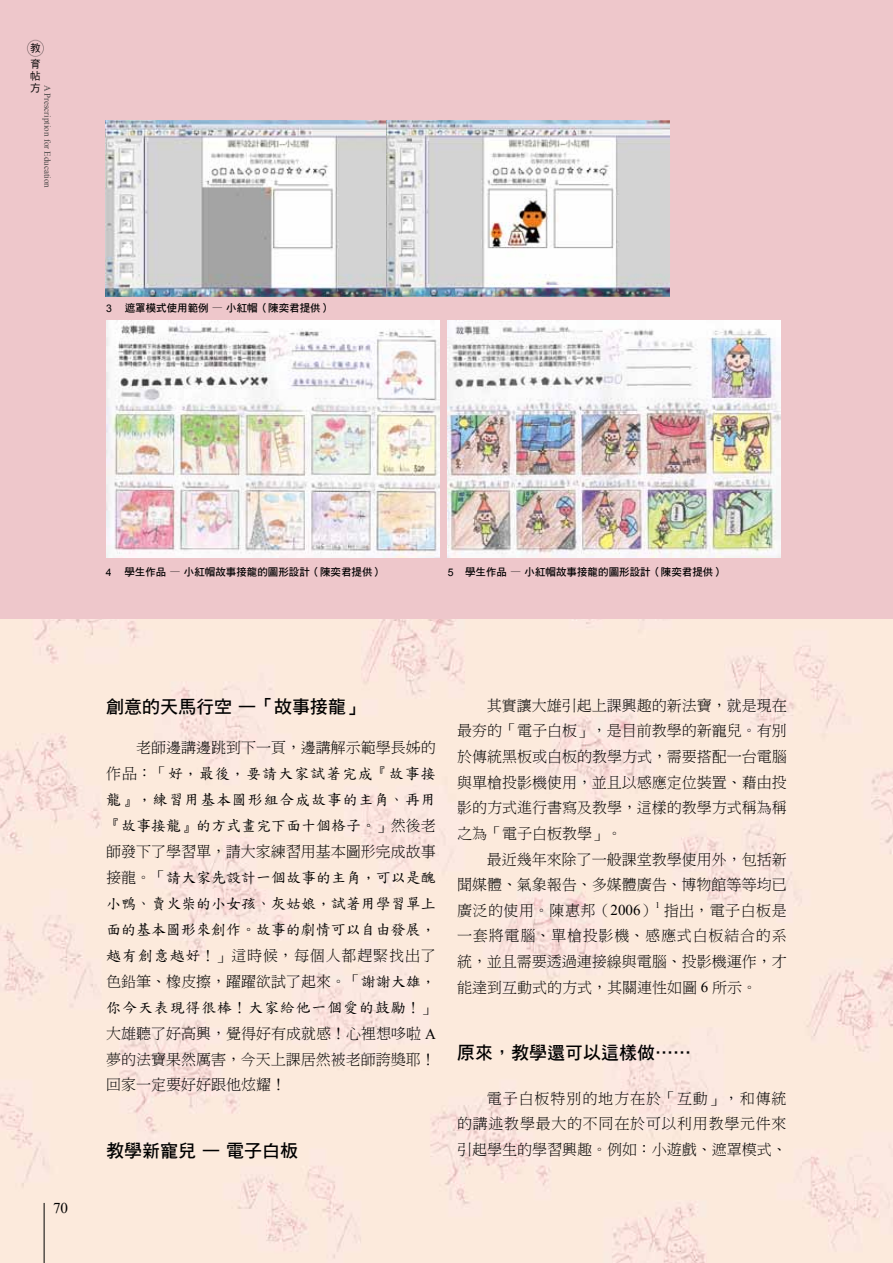
<style>
.page{position:relative;width:893px;height:1263px;background:#fff}
.page>*{position:absolute;margin:0;border:0;box-sizing:border-box;transform-origin:0 0}
.t1{font:18px "DF Hei Std W7";color:#000}
.t2{font:15px/25.7px "DF Ming Lt HK BF";color:#000;text-align:justify}
.t3{font:15px/26.1px "DF Biao Kai Shu SB HKSCSP U";color:#000;text-align:justify}
.t4{font:15px/26.1px "DF Ming Lt HK BF";letter-spacing:.03em;color:#000}
.t5{font:15px "DF Biao Kai Shu SB HKSCSP U";letter-spacing:.055em;color:#000}
.t6{font:15px "Times New Roman";color:#000}
.t7{font:10.5px "DF Hei Bd HKP BF";color:#000}
.t8{font:10.5px/16px "DF Hei Md HKP BF";color:#000}
.t9{font:10.5px "Arial";color:#000}
.t10{font:9px "Times New Roman";color:#4c4948}
.s1{font-family:"DF Ming Lt HK BF"}
.s2{font-family:"DF Biao Kai Shu SB HKSCSP U"}
.s3{font-family:"Times New Roman"}
</style>
<div class="page">
<img style="left:0;top:618px;width:893px;height:645px">
<div style="left:0;top:0;width:893px;height:618px;background:#eec7cb"></div>
<img style="left:106px;top:120px;width:281px;height:176px">
<img style="left:387px;top:120px;width:283px;height:176px">
<img style="left:106px;top:320px;width:333px;height:237px">
<img style="left:448px;top:320px;width:332px;height:237px">
<hr style="left:44px;top:1203px;width:1px;height:60px;background:#000">
<div style="left:27px;top:40px;width:17px;height:17px;border:1px solid #000;border-radius:50%"></div>
<p class="t8" style="left:30px;top:41px;width:12px">教育</p>
<p class="t8" style="left:30px;top:71px;width:12px;line-height:12px">帖方</p>
<p class="t10" style="left:54px;top:85px;width:105px;rotate:90deg">A Prescription for Education</p>
<p class="t9" style="left:106px;top:301px;width:7px">3</p>
<p class="t7" style="left:125px;top:303px;width:208px">遮罩模式使用範例 — 小紅帽（陳奕君提供）</p>
<p class="t7" style="left:124px;top:567px;width:260px">學生作品 — 小紅帽故事接龍的圖形設計（陳奕君提供）</p>
<p class="t7" style="left:465px;top:567px;width:260px">學生作品 — 小紅帽故事接龍的圖形設計（陳奕君提供）</p>
<p class="t9" style="left:106px;top:565px;width:7px">4</p>
<p class="t9" style="left:448px;top:565px;width:7px">5</p>
<p class="t6" style="left:53px;top:1198px;width:16px">70</p>
<p class="t1" style="left:106px;top:697px;width:259px">創意的天馬行空 —「故事接龍」</p>
<p class="t2" style="left:136px;top:735px;width:301px">老師邊講邊跳到下一頁，邊講解示範學長姊的</p>
<p class="t3" style="left:106px;top:760px;width:331px"><span class="s1">作品：「</span>好，最後，要請大家試著完成『故事接龍』，練習用基本圖形組合成故事的主角、再用『故事接龍』的方式畫完下面十個格子。<span class="s1">」然後老</span></p>
<p class="t2" style="left:106px;top:839px;width:331px">師發下了學習單，請大家練習用基本圖形完成故事</p>
<p class="t3" style="left:106px;top:864px;width:331px"><span class="s1">接龍。「</span>請大家先設計一個故事的主角，可以是醜小鴨、賣火柴的小女孩、灰姑娘，試著用學習單上面的基本圖形來創作。故事的劇情可以自由發展，</p>
<p class="t4" style="left:106px;top:942px;width:331px"><span class="s2">越有創意越好！</span>」這時候，每個人都趕緊找出了色鉛筆、橡皮擦，躍躍欲試了起來。「<span class="s2">謝謝大雄，</span></p>
<p class="t5" style="left:106px;top:1000px;width:331px">你今天表現得很棒！大家給他一個愛的鼓勵！<span class="s1">」</span></p>
<p class="t2" style="left:106px;top:1021px;width:331px">大雄聽了好高興，覺得好有成就感！心裡想哆啦 <span class="s3">A</span>夢的法寶果然厲害，今天上課居然被老師誇獎耶！回家一定要好好跟他炫耀！</p>
<p class="t1" style="left:106px;top:1140px;width:193px">教學新寵兒 — 電子白板</p>
<p class="t2" style="left:457px;top:692px;width:331px;text-indent:30px">其實讓大雄引起上課興趣的新法寶，就是現在最夯的「電子白板」，是目前教學的新寵兒。有別於傳統黑板或白板的教學方式，需要搭配一台電腦與單槍投影機使用，並且以感應定位裝置、藉由投影的方式進行書寫及教學，這樣的教學方式稱為稱之為「電子白板教學」。</p>
<p class="t2" style="left:457px;top:846px;width:331px;text-indent:30px">最近幾年來除了一般課堂教學使用外，包括新聞媒體、氣象報告、多媒體廣告、博物館等等均已廣泛的使用。陳惠邦（<span class="s3">2006</span>）<sup>1</sup> 指出，電子白板是一套將電腦、單槍投影機、感應式白板結合的系統，並且需要透過連接線與電腦、投影機運作，才能達到互動式的方式，其關連性如圖 <span class="s3">6</span> 所示。</p>
<p class="t1" style="left:457px;top:1043px;width:235px">原來，教學還可以這樣做……</p>
<p class="t2" style="left:457px;top:1085px;width:331px;text-indent:30px">電子白板特別的地方在於「互動」，和傳統的講述教學最大的不同在於可以利用教學元件來引起學生的學習興趣。例如：小遊戲、遮罩模式、</p>
</div>
